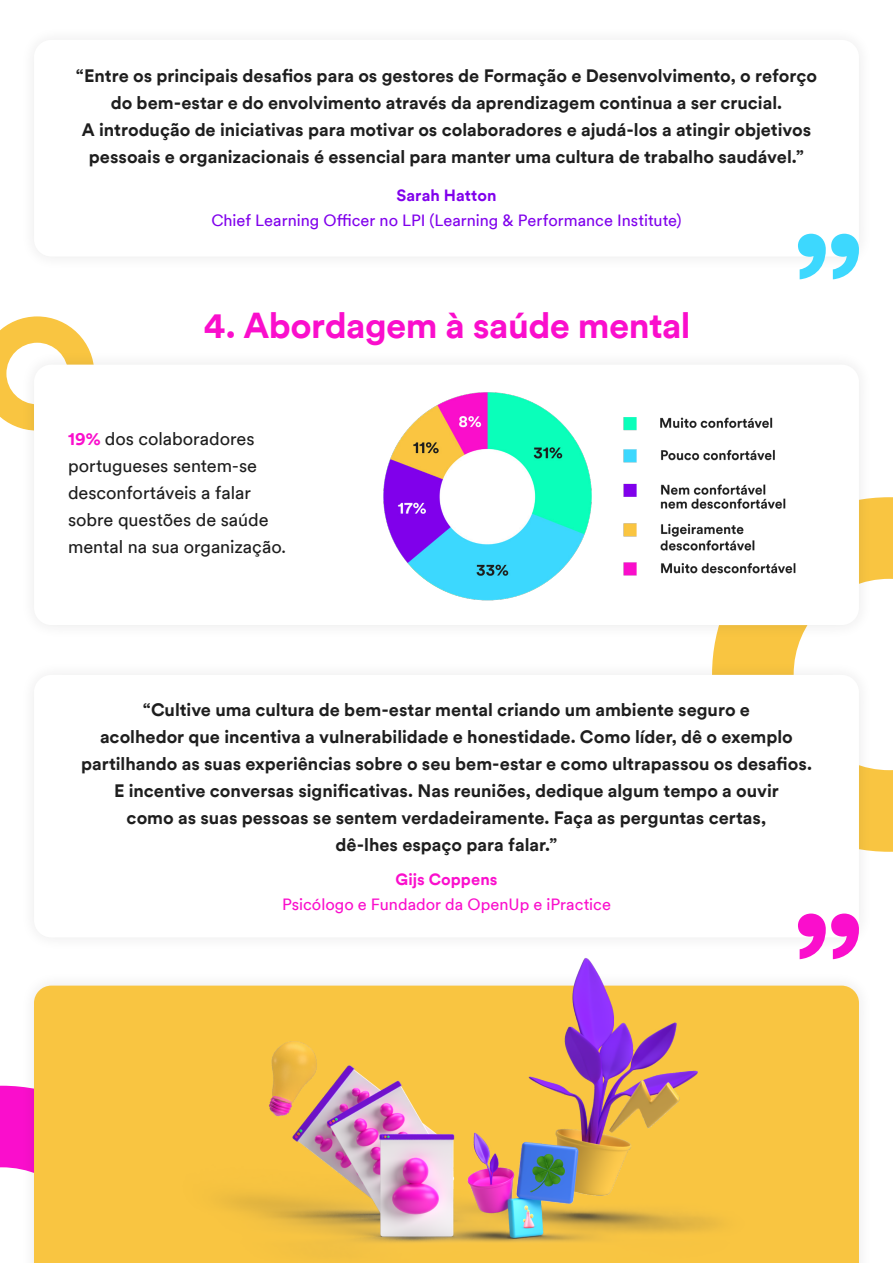
<style>
.page{position:relative;width:893px;height:1263px;background:#fff}
.page>*{position:absolute;margin:0;border:0;box-sizing:border-box;transform-origin:0 0}
.t1{font:700 162.6px "Circular Std";color:#3dd8fe;scale:1.04 1}
.t2{font:700 162.6px "Circular Std";color:#fa0ecc;scale:1.04 1}
.Heading_2{font:700 36px "Circular XXTT";letter-spacing:-.015em;color:#fa0ecc}
.intro_Quote{font:700 18px/27px "Circular XXTT";color:#1e1e1e;text-align:center}
.Body_copy{font:18px/27px "Circular XXTT";letter-spacing:-.005em;color:#1e1e1e}
.Intro{font:16.35px/24.5px "Circular XXTT";color:#8000ec;text-align:center}
.Intro-2{font:16.35px/24.5px "Circular XXTT";color:#fa0ecc;text-align:center}
.s1{font-weight:700}
.s2{font-weight:700;color:#fa0ecc}
</style>
<div class="page">
<div style="left:0;top:1086px;width:20px;height:84px;background:#fa0ecc"></div>
<svg style="left:0;top:316px;width:90px;height:112px"></svg>
<svg style="left:712px;top:497px;width:181px;height:355px"></svg>
<div style="left:20px;top:26px;width:853px;height:245px;background:#fbfbfb"></div>
<div style="left:34px;top:40px;width:825px;height:217px;background:#fff;border-radius:17px"></div>
<div style="left:20px;top:661px;width:853px;height:291px;background:#231f20;opacity:.1"></div>
<div style="left:34px;top:675px;width:825px;height:262px;background:#fff;border-radius:17px"></div>
<div style="left:20px;top:971px;width:853px;height:292px;background:#231f20;opacity:.1"></div>
<div style="left:34px;top:986px;width:825px;height:277px;background:#f9c541"></div>
<div style="left:20px;top:350px;width:853px;height:289px;background:#231f20;opacity:.1"></div>
<div style="left:34px;top:365px;width:825px;height:260px;background:#fff;border-radius:17px"></div>
<img style="left:113px;top:948px;width:665px;height:315px">
<img style="left:370px;top:364px;width:455px;height:262px">
<p class="intro_Quote" style="left:76px;top:61px;width:743px">“Entre os principais desafios para os gestores de Formação e Desenvolvimento, o reforço do bem-estar e do envolvimento através da aprendizagem continua a ser crucial.</p>
<p class="intro_Quote" style="left:82px;top:115px;width:731px">A introdução de iniciativas para motivar os colaboradores e ajudá-los a atingir objetivos pessoais e organizacionais é essencial para manter uma cultura de trabalho saudável.”</p>
<p class="Intro" style="left:211px;top:183px;width:472px"><span class="s1">Sarah Hatton<br></span>Chief Learning Officer no LPI (Learning &amp; Performance Institute)</p>
<p class="Heading_2" style="left:204px;top:301px;width:488px">4. Abordagem à saúde mental</p>
<p class="Body_copy" style="left:68px;top:424px;width:219px"><span class="s2">19%</span> dos colaboradores portugueses sentem-se desconfortáveis a falar sobre questões de saúde mental na sua organização.</p>
<h1 class="t1" style="left:865px;top:325px;width:71px;rotate:-180deg">“</h1>
<p class="intro_Quote" style="left:143px;top:695px;width:609px">“Cultive uma cultura de bem-estar mental criando um ambiente seguro e</p>
<p class="intro_Quote" style="left:100px;top:722px;width:694px">acolhedor que incentiva a vulnerabilidade e honestidade. Como líder, dê o exemplo</p>
<p class="intro_Quote" style="left:81px;top:749px;width:732px">partilhando as suas experiências sobre o seu bem-estar e como ultrapassou os desafios.</p>
<p class="intro_Quote" style="left:114px;top:776px;width:666px">E incentive conversas significativas. Nas reuniões, dedique algum tempo a ouvir</p>
<p class="intro_Quote" style="left:127px;top:803px;width:641px">como as suas pessoas se sentem verdadeiramente. Faça as perguntas certas,</p>
<p class="intro_Quote" style="left:336px;top:830px;width:223px">dê-lhes espaço para falar.”</p>
<p class="Intro-2" style="left:282px;top:867px;width:330px"><span class="s1">Gijs Coppens<br></span>Psicólogo e Fundador da OpenUp e iPractice</p>
<h1 class="t2" style="left:865px;top:1005px;width:71px;rotate:-180deg">“</h1>
</div>
